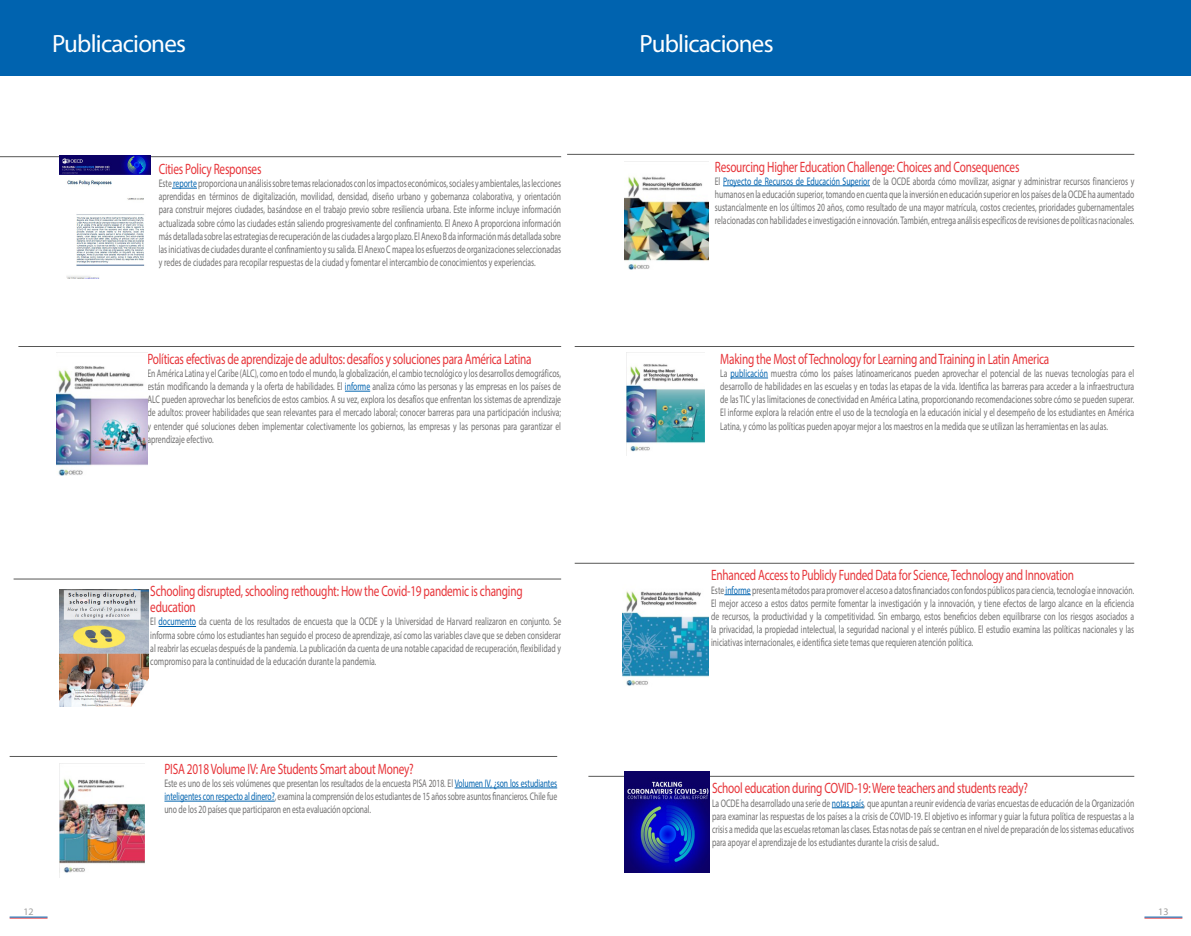
<style>
.page{position:relative;width:1191px;height:936px;background:#fff}
.page>*{position:absolute;margin:0;border:0;box-sizing:border-box;transform-origin:0 0}
._002_Título{font:25px "Myriad Pro";letter-spacing:-.03em;color:#fff}
.Título_Publicaciones{font:15px/16px "Myriad Pro";letter-spacing:-.02em;color:#e73439;scale:.75 1}
.Texto_Publicacione{font:11px/13.2px "Myriad Pro";color:#706f6f;text-align:justify;scale:.7 1}
.t1{font:10px "Myriad Pro";color:#9d9d9c}
.s1{color:#0063af}
</style>
<div class="page">
<hr style="left:10px;top:917px;width:38px;height:1px;background:#e73439">
<hr style="left:10px;top:916px;width:38px;height:1px;background:#0063af">
<hr style="left:1144px;top:917px;width:38px;height:1px;background:#e73439">
<hr style="left:1144px;top:916px;width:38px;height:1px;background:#0063af">
<hr style="left:14px;top:579px;width:547px;height:1px;background:#575756">
<hr style="left:159px;top:626px;width:37px;height:1px;background:#0063af">
<hr style="left:10px;top:756px;width:547px;height:1px;background:#575756">
<hr style="left:455px;top:787px;width:102px;height:1px;background:#0063af">
<hr style="left:164px;top:800px;width:111px;height:1px;background:#0063af">
<hr style="left:18px;top:346px;width:543px;height:1px;background:#575756">
<svg style="left:345px;top:391px;width:25px;height:1px"></svg>
<img style="left:59px;top:763px;width:86px;height:114px">
<img style="left:59px;top:589px;width:89px;height:117px">
<img style="left:56px;top:352px;width:91px;height:123px">
<hr style="left:574px;top:346px;width:560px;height:1px;background:#575756">
<hr style="left:730px;top:377px;width:38px;height:1px;background:#0063af">
<hr style="left:567px;top:154px;width:567px;height:1px;background:#575756">
<hr style="left:723px;top:185px;width:147px;height:1px;background:#0063af">
<hr style="left:574px;top:563px;width:560px;height:1px;background:#575756">
<svg style="left:724px;top:594px;width:27px;height:1px"></svg>
<hr style="left:588px;top:776px;width:546px;height:1px;background:#575756">
<hr style="left:832px;top:807px;width:32px;height:1px;background:#0063af">
<img style="left:623px;top:591px;width:85px;height:95px">
<img style="left:627px;top:352px;width:77px;height:100px">
<img style="left:624px;top:161px;width:84px;height:109px">
<img style="left:624px;top:771px;width:85px;height:101px">
<div style="left:595px;top:0;width:596px;height:75px;background:#0063af"></div>
<div style="left:0;top:0;width:595px;height:75px;background:#0063af"></div>
<hr style="left:0;top:156px;width:561px;height:1px;background:#575756">
<svg style="left:172px;top:188px;width:25px;height:1px"></svg>
<img style="left:59px;top:155px;width:91px;height:124px">
<p class="_002_Título" style="left:52px;top:28px;width:135px">Publicaciones</p>
<p class="_002_Título" style="left:639px;top:28px;width:135px">Publicaciones</p>
<p class="Título_Publicaciones" style="left:159px;top:160px;width:138px">Cities Policy Responses</p>
<p class="Texto_Publicacione" style="left:159px;top:176px;width:576px">Este <span class="s1">reporte</span> proporciona un análisis sobre temas relacionados con los impactos económicos, sociales y ambientales, las lecciones aprendidas en términos de digitalización, movilidad, densidad, diseño urbano y gobernanza colaborativa, y orientación para construir mejores ciudades, basándose en el trabajo previo sobre resiliencia urbana. Este informe incluye información actualizada sobre cómo las ciudades están saliendo progresivamente del confinamiento. El Anexo A proporciona información más detallada sobre las estrategias de recuperación de las ciudades a largo plazo. El Anexo B da información más detallada sobre las iniciativas de ciudades durante el confinamiento y su salida. El Anexo C mapea los esfuerzos de organizaciones seleccionadas y redes de ciudades para recopilar respuestas de la ciudad y fomentar el intercambio de conocimientos y experiencias.</p>
<p class="Título_Publicaciones" style="left:147px;top:350px;width:513px">Políticas efectivas de aprendizaje de adultos: desafíos y soluciones para América Latina</p>
<p class="Texto_Publicacione" style="left:147px;top:366px;width:592px">En América Latina y el Caribe (ALC), como en todo el mundo, la globalización, el cambio tecnológico y los desarrollos demográficos, están modificando la demanda y la oferta de habilidades. El <span class="s1">informe</span> analiza cómo las personas y las empresas en los países de ALC pueden aprovechar los beneficios de estos cambios. A su vez, explora los desafíos que enfrentan los sistemas de aprendizaje de adultos: proveer habilidades que sean relevantes para el mercado laboral; conocer barreras para una participación inclusiva; y entender qué soluciones deben implementar colectivamente los gobiernos, las empresas y las personas para garantizar el aprendizaje efectivo.</p>
<p class="Título_Publicaciones" style="left:150px;top:583px;width:498px">Schooling disrupted, schooling rethought: How the Covid-19 pandemic is changing education</p>
<p class="Texto_Publicacione" style="left:150px;top:615px;width:588px">El <span class="s1">documento</span> da cuenta de los resultados de encuesta que la OCDE y la Universidad de Harvard realizaron en conjunto. Se informa sobre cómo los estudiantes han seguido el proceso de aprendizaje, así como las variables clave que se deben considerar al reabrir las escuelas después de la pandemia. La publicación da cuenta de una notable capacidad de recuperación, flexibilidad y compromiso para la continuidad de la educación durante la pandemia.</p>
<p class="Título_Publicaciones" style="left:164px;top:760px;width:334px">PISA 2018 Volume IV: Are Students Smart about Money?</p>
<p class="Texto_Publicacione" style="left:164px;top:776px;width:562px">Este es uno de los seis volúmenes que presentan los resultados de la encuesta PISA 2018. El <span class="s1">Volumen IV, ¿son los estudiantes inteligentes con respecto al dinero?</span>, examina la comprensión de los estudiantes de 15 años sobre asuntos financieros. Chile fue uno de los 20 países que participaron en esta evaluación opcional.</p>
<p class="Título_Publicaciones" style="left:715px;top:158px;width:408px">Resourcing Higher Education Challenge: Choices and Consequences</p>
<p class="Texto_Publicacione" style="left:715px;top:174px;width:601px">El <span class="s1">Proyecto de Recursos de Educación Superior</span> de la OCDE aborda cómo movilizar, asignar y administrar recursos financieros y humanos en la educación superior, tomando en cuenta que la inversión en educación superior en los países de la OCDE ha aumentado sustancialmente en los últimos 20 años, como resultado de una mayor matrícula, costos crecientes, prioridades gubernamentales relacionadas con habilidades e investigación e innovación. También, entrega análisis específicos de revisiones de políticas nacionales.</p>
<p class="Título_Publicaciones" style="left:720px;top:350px;width:440px">Making the Most of Technology for Learning and Training in Latin America</p>
<p class="Texto_Publicacione" style="left:720px;top:366px;width:593px">La <span class="s1">publicación</span> muestra cómo los países latinoamericanos pueden aprovechar el potencial de las nuevas tecnologías para el desarrollo de habilidades en las escuelas y en todas las etapas de la vida. Identifica las barreras para acceder a la infraestructura de las TIC y las limitaciones de conectividad en América Latina, proporcionando recomendaciones sobre cómo se pueden superar.<br>El informe explora la relación entre el uso de la tecnología en la educación inicial y el desempeño de los estudiantes en América Latina, y cómo las políticas pueden apoyar mejor a los maestros en la medida que se utilizan las herramientas en las aulas.</p>
<p class="Título_Publicaciones" style="left:711px;top:567px;width:485px">Enhanced Access to Publicly Funded Data for Science, Technology and Innovation</p>
<p class="Texto_Publicacione" style="left:711px;top:583px;width:606px">Este <span class="s1">informe</span> presenta métodos para promover el acceso a datos financiados con fondos públicos para ciencia, tecnología e innovación.<br>El mejor acceso a estos datos permite fomentar la investigación y la innovación, y tiene efectos de largo alcance en la eficiencia de recursos, la productividad y la competitividad. Sin embargo, estos beneficios deben equilibrarse con los riesgos asociados a la privacidad, la propiedad intelectual, la seguridad nacional y el interés público. El estudio examina las políticas nacionales y las iniciativas internacionales, e identifica siete temas que requieren atención política.</p>
<p class="Título_Publicaciones" style="left:712px;top:780px;width:423px">School education during COVID-19: Were teachers and students ready?</p>
<p class="Texto_Publicacione" style="left:712px;top:796px;width:605px">La OCDE ha desarrollado una serie de <span class="s1">notas país</span>, que apuntan a reunir evidencia de varias encuestas de educación de la Organización para examinar las respuestas de los países a la crisis de COVID-19. El objetivo es informar y guiar la futura política de respuestas a la crisis a medida que las escuelas retoman las clases. Estas notas de país se centran en el nivel de preparación de los sistemas educativos para apoyar el aprendizaje de los estudiantes durante la crisis de salud..</p>
<p class="t1" style="left:23px;top:905px;width:12px">12</p>
<p class="t1" style="left:1158px;top:905px;width:12px">13</p>
</div>
